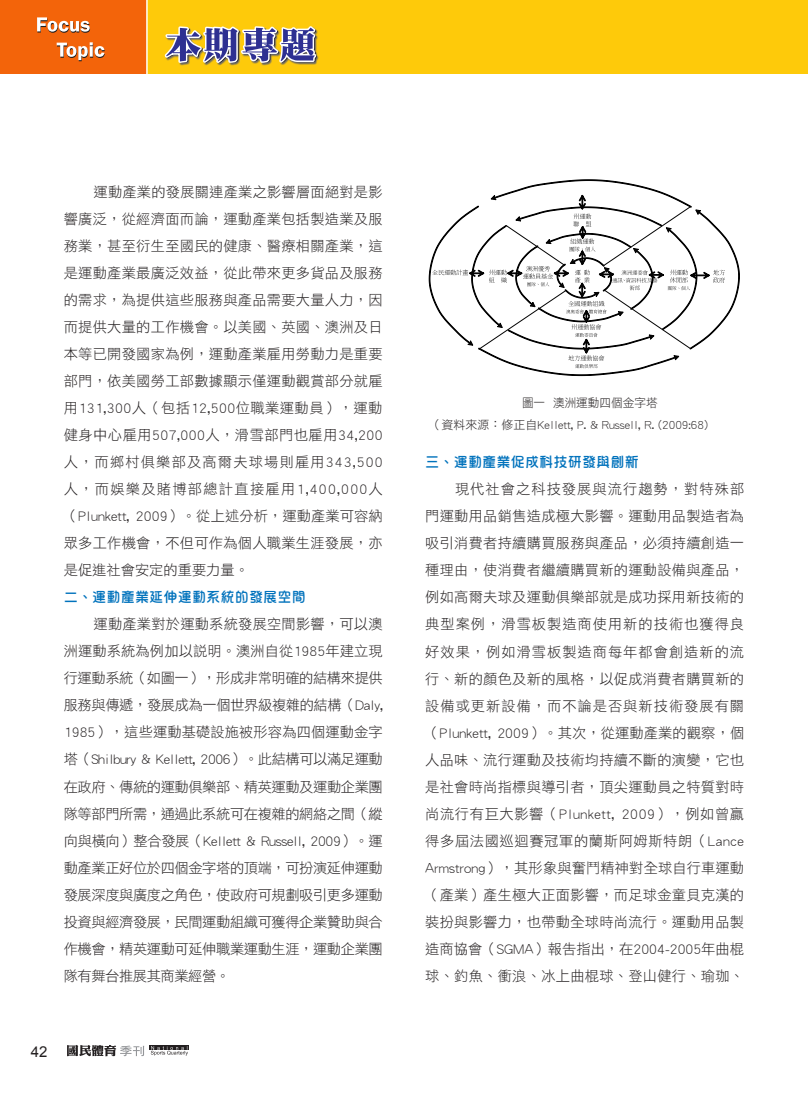
<style>
.page{position:relative;width:808px;height:1106px;background:#fff}
.page>*{position:absolute;margin:0;border:0;box-sizing:border-box;transform-origin:0 0}
.t1{font:15px "Arial";color:#231f20}
.t2{font:14.25px/27px "DF Hei Std W3";color:#231f20;text-align:justify}
.t3{font:14.25px "DF Hua Zong Std W5";color:#0072bc}
.t4{font:12px "DF Hei Std W3";color:#231f20}
</style>
<div class="page">
<div style="left:0;top:67px;width:808px;height:7px;background:#feca0a"></div>
<div style="left:0;top:59px;width:808px;height:7px;background:#feca0a"></div>
<div style="left:0;top:51px;width:808px;height:7px;background:#feca0a"></div>
<div style="left:0;top:43px;width:808px;height:7px;background:#feca0a"></div>
<div style="left:0;top:35px;width:808px;height:8px;background:#feca0a"></div>
<div style="left:0;top:28px;width:808px;height:7px;background:#feca0a"></div>
<div style="left:0;top:20px;width:808px;height:7px;background:#feca0a"></div>
<div style="left:0;top:12px;width:808px;height:7px;background:#feca0a"></div>
<div style="left:0;top:4px;width:808px;height:7px;background:#feca0a"></div>
<hr style="left:0;top:0;width:808px;height:3px;background:#feca0a">
<div style="left:0;top:0;width:147px;height:74px;background:#f3640a"></div>
<svg style="left:37px;top:17px;width:53px;height:16px"></svg>
<svg style="left:57px;top:42px;width:48px;height:19px"></svg>
<img style="left:146px;top:0;width:226px;height:74px">
<svg style="left:162px;top:19px;width:156px;height:46px"></svg>
<div style="left:150px;top:1045px;width:39px;height:5px;background:#231f20"></div>
<svg style="left:151px;top:1046px;width:37px;height:9px"></svg>
<svg style="left:67px;top:1045px;width:77px;height:11px"></svg>
<svg style="left:429px;top:180px;width:310px;height:195px"></svg>
<p class="t2" style="left:64px;top:178px;width:321px;text-indent:30px">運動產業的發展關連產業之影響層面絕對是影響廣泛，從經濟面而論，運動產業包括製造業及服務業，甚至衍生至國民的健康、醫療相關產業，這是運動產業最廣泛效益，從此帶來更多貨品及服務的需求，為提供這些服務與產品需要大量人力，因而提供大量的工作機會。以美國、英國、澳洲及日本等已開發國家為例，運動產業雇用勞動力是重要部門，依美國勞工部數據顯示僅運動觀賞部分就雇用131,300人（包括12,500位職業運動員），運動健身中心雇用507,000人，滑雪部門也雇用34,200人，而鄉村俱樂部及高爾夫球場則雇用343,500人，而娛樂及賭博部總計直接雇用1,400,000人（Plunkett, 2009）。從上述分析，運動產業可容納眾多工作機會，不但可作為個人職業生涯發展，亦是促進社會安定的重要力量。</p>
<p class="t3" style="left:64px;top:589px;width:244px">二、運動產業延伸運動系統的發展空間</p>
<p class="t2" style="left:64px;top:610px;width:321px;text-indent:30px">運動產業對於運動系統發展空間影響，可以澳洲運動系統為例加以說明。澳洲自從1985年建立現行運動系統（如圖一），形成非常明確的結構來提供服務與傳遞，發展成為一個世界級複雜的結構（Daly, 1985），這些運動基礎設施被形容為四個運動金字塔（Shilbury &amp; Kellett, 2006）。此結構可以滿足運動在政府、傳統的運動俱樂部、精英運動及運動企業團隊等部門所需，通過此系統可在複雜的網絡之間（縱向與橫向）整合發展（Kellett &amp; Russell, 2009）。運動產業正好位於四個金字塔的頂端，可扮演延伸運動發展深度與廣度之角色，使政府可規劃吸引更多運動投資與經濟發展，民間運動組織可獲得企業贊助與合作機會，精英運動可延伸職業運動生涯，運動企業團隊有舞台推展其商業經營。</p>
<p class="t1" style="left:31px;top:1041px;width:18px">42</p>
<p class="t4" style="left:522px;top:396px;width:137px">圖一 澳洲運動四個金字塔</p>
<p class="t4" style="left:429px;top:418px;width:280px">（資料來源：修正自Kellett, P. &amp; Russell, R. (2009:68)</p>
<p class="t3" style="left:425px;top:454px;width:215px">三、運動產業促成科技研發與創新</p>
<p class="t2" style="left:425px;top:475px;width:320px;text-indent:30px">現代社會之科技發展與流行趨勢，對特殊部門運動用品銷售造成極大影響。運動用品製造者為吸引消費者持續購買服務與產品，必須持續創造一種理由，使消費者繼續購買新的運動設備與產品，例如高爾夫球及運動俱樂部就是成功採用新技術的典型案例，滑雪板製造商使用新的技術也獲得良好效果，例如滑雪板製造商每年都會創造新的流行、新的顏色及新的風格，以促成消費者購買新的設備或更新設備，而不論是否與新技術發展有關（Plunkett, 2009）。其次，從運動產業的觀察，個人品味、流行運動及技術均持續不斷的演變，它也是社會時尚指標與導引者，頂尖運動員之特質對時尚流行有巨大影響（Plunkett, 2009），例如曾贏得多屆法國巡迴賽冠軍的蘭斯阿姆斯特朗（Lance Armstrong），其形象與奮鬥精神對全球自行車運動（產業）產生極大正面影響，而足球金童貝克漢的裝扮與影響力，也帶動全球時尚流行。運動用品製造商協會（SGMA）報告指出，在2004-2005年曲棍球、釣魚、衝浪、冰上曲棍球、登山健行、瑜珈、</p>
</div>
